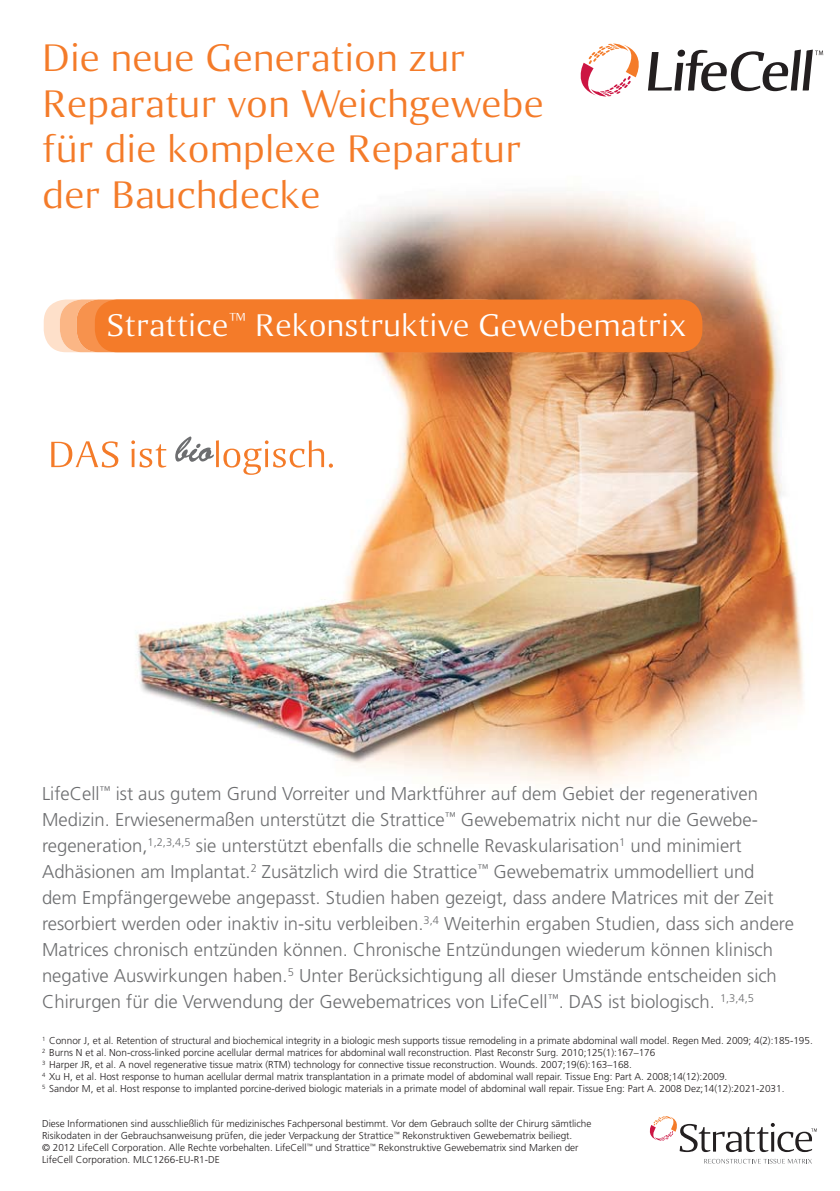
<style>
.page{position:relative;width:840px;height:1191px;background:#fff}
.page>*{position:absolute;margin:0;border:0;box-sizing:border-box;transform-origin:0 0}
.t1{font:38px/45.6px "Quaestor Sans";color:#f47b29}
.t2{font:31px "Quaestor Sans";color:#fff}
.t3{font:300 18.4px/26px "Frutiger LT";color:#6d6e70}
.t4{font:300 10px/12px "Frutiger LT";color:#231f20}
</style>
<div class="page">
<svg style="left:580px;top:43px;width:242px;height:54px"></svg>
<img style="left:104px;top:190px;width:700px;height:594px">
<svg style="left:44px;top:299px;width:50px;height:53px"></svg>
<div style="left:76px;top:299px;width:385px;height:53px;background:#f7924d;border-radius:22px"></div>
<div style="left:95px;top:299px;width:607px;height:53px;background:#f47b29;border-radius:22px"></div>
<svg style="left:704px;top:1158px;width:107px;height:5px"></svg>
<svg style="left:649px;top:1116px;width:167px;height:36px"></svg>
<svg style="left:51px;top:441px;width:67px;height:26px"></svg>
<svg style="left:131px;top:440px;width:35px;height:27px"></svg>
<svg style="left:175px;top:436px;width:158px;height:39px"></svg>
<h1 class="t1" style="left:42px;top:38px;width:503px">Die neue Generation zur<br>Reparatur von Weichgewebe für die komplexe Reparatur der Bauchdecke</h1>
<h2 class="t2" style="left:106px;top:313px;width:581px">Strattice<sup>™</sup> Rekonstruktive Gewebematrix</h2>
<p class="t3" style="left:42px;top:781px;width:753px">LifeCell<sup>™</sup> ist aus gutem Grund Vorreiter und Marktführer auf dem Gebiet der regenerativen Medizin. Erwiesenermaßen unterstützt die Strattice<sup>™</sup> Gewebematrix nicht nur die Gewebe&shy;regeneration,<sup>1,2,3,4,5</sup> sie unterstützt ebenfalls die schnelle Revaskularisation<sup>1</sup> und minimiert Adhäsionen am Implantat.<sup>2</sup> Zusätzlich wird die Strattice<sup>™</sup> Gewebematrix ummodelliert und dem Empfängergewebe angepasst. Studien haben gezeigt, dass andere Matrices mit der Zeit resorbiert werden oder inaktiv in-situ verbleiben.<sup>3,4</sup> Weiterhin ergaben Studien, dass sich andere Matrices chronisch entzünden können. Chronische Entzündungen wiederum können klinisch negative Auswirkungen haben.<sup>5</sup> Unter Berücksichtigung all dieser Umstände entscheiden sich Chirurgen für die Verwendung der Gewebematrices von LifeCell<sup>™</sup>. DAS ist biologisch. <sup>1,3,4,5</sup></p>
<p class="t4" style="left:42px;top:1035px;width:771px"><sup>1</sup> Connor J, et al. Retention of structural and biochemical integrity in a biologic mesh supports tissue remodeling in a primate abdominal wall model. Regen Med. 2009; 4(2):185-195.<br><sup>2</sup> Burns N et al. Non-cross-linked porcine acellular dermal matrices for abdominal wall reconstruction. Plast Reconstr Surg. 2010;125(1):167–176<br><sup>3</sup> Harper JR, et al. A novel regenerative tissue matrix (RTM) technology for connective tissue reconstruction. Wounds. 2007;19(6):163–168.<br><sup>4</sup> Xu H, et al. Host response to human acellular dermal matrix transplantation in a primate model of abdominal wall repair. Tissue Eng: Part A. 2008;14(12):2009.<br><sup>5</sup> Sandor M, et al. Host response to implanted porcine-derived biologic materials in a primate model of abdominal wall repair. Tissue Eng: Part A. 2008 Dez;14(12):2021-2031.</p>
<p class="t4" style="left:42px;top:1117px;width:550px">Diese Informationen sind ausschließlich für medizinisches Fachpersonal bestimmt. Vor dem Gebrauch sollte der Chirurg sämtliche Risikodaten in der Gebrauchsanweisung prüfen, die jeder Verpackung der Strattice<sup>™</sup> Rekonstruktiven Gewebematrix beiliegt.<br>© 2012 LifeCell Corporation. Alle Rechte vorbehalten. LifeCell<sup>™</sup> und Strattice<sup>™</sup> Rekonstruktive Gewebematrix sind Marken der LifeCell Corporation. MLC1266-EU-R1-DE</p>
</div>
